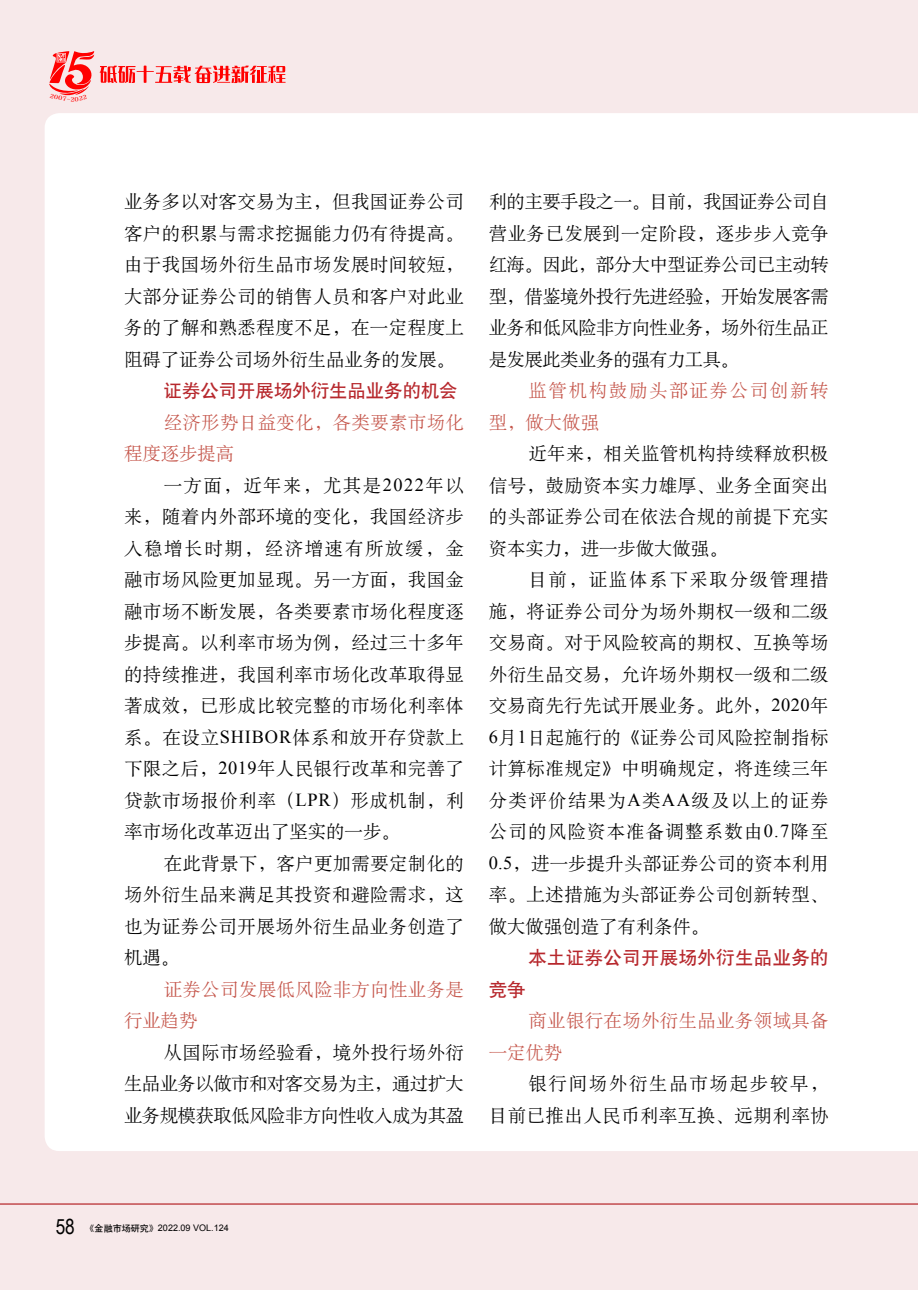
<style>
.page{position:relative;width:918px;height:1290px;background:#f7e9ea}
.page>*{position:absolute;margin:0;border:0;box-sizing:border-box;transform-origin:0 0}
.t1{font:21px "Arial Narrow";color:#000}
.正文{font:18.38px/31.5px "H Ya 6 gj";letter-spacing:.025em;color:#000;text-align:justify}
._3级小标题{font:18.38px/31.5px "H Ya 6 gj";letter-spacing:.02em;color:#c5564b}
._3级小标题-2{font:18.38px/31.5px "H Ya 6 gj";letter-spacing:.095em;color:#c5564b}
._2级标题{font:18.38px/31.5px "H Ya 6 gj";letter-spacing:.02em;color:#c5564b}
._2级标题-2{font:18.38px "H Yb 1 gj";color:#b7282d}
._2级标题-3{font:18.38px "H Yb 1 gj";letter-spacing:.02em;color:#b7282d}
.t2{font:9.1px "Arial";color:#000}
.s1{font-family:"Times New Roman"}
.s2{font-family:"H Yb 1 gj"}
</style>
<div class="page">
<div style="left:45px;top:113px;width:873px;height:1038px;background:#fff"></div>
<hr style="left:0;top:1203px;width:918px;height:1px;background:#b7282d">
<svg style="left:49px;top:51px;width:236px;height:45px"></svg>
<p class="正文" style="left:124px;top:186px;width:341px">业务多以对客交易为主，但我国证券公司客户的积累与需求挖掘能力仍有待提高。由于我国场外衍生品市场发展时间较短，大部分证券公司的销售人员和客户对此业务的了解和熟悉程度不足，在一定程度上阻碍了证券公司场外衍生品业务的发展。</p>
<p class="_2级标题-2" style="left:164px;top:381px;width:296px">证券公司开展场外衍生品业务的机会</p>
<p class="_3级小标题" style="left:124px;top:406px;width:341px;text-indent:40px">经济形势日益变化，各类要素市场化程度逐步提高</p>
<p class="正文" style="left:124px;top:469px;width:341px;text-indent:40px">一方面，近年来，尤其是<span class="s1">2022</span>年以来，随着内外部环境的变化，我国经济步入稳增长时期，经济增速有所放缓，金融市场风险更加显现。另一方面，我国金融市场不断发展，各类要素市场化程度逐步提高。以利率市场为例，经过三十多年的持续推进，我国利率市场化改革取得显著成效，已形成比较完整的市场化利率体系。在设立<span class="s1">SHIBOR</span>体系和放开存贷款上下限之后，<span class="s1">2019</span>年人民银行改革和完善了贷款市场报价利率（<span class="s1">LPR</span>）形成机制，利率市场化改革迈出了坚实的一步。</p>
<p class="正文" style="left:124px;top:847px;width:341px;text-indent:40px">在此背景下，客户更加需要定制化的场外衍生品来满足其投资和避险需求，这也为证券公司开展场外衍生品业务创造了机遇。</p>
<p class="_3级小标题" style="left:124px;top:973px;width:341px;text-indent:40px">证券公司发展低风险非方向性业务是行业趋势</p>
<p class="正文" style="left:124px;top:1036px;width:341px;text-indent:40px">从国际市场经验看，境外投行场外衍生品业务以做市和对客交易为主，通过扩大业务规模获取低风险非方向性收入成为其盈</p>
<p class="正文" style="left:489px;top:186px;width:341px">利的主要手段之一。目前，我国证券公司自营业务已发展到一定阶段，逐步步入竞争红海。因此，部分大中型证券公司已主动转型，借鉴境外投行先进经验，开始发展客需业务和低风险非方向性业务，场外衍生品正是发展此类业务的强有力工具。</p>
<p class="_3级小标题-2" style="left:489px;top:375px;width:341px;text-indent:40px">监管机构鼓励头部证券公司创新转型，做大做强</p>
<p class="正文" style="left:489px;top:438px;width:341px;text-indent:40px">近年来，相关监管机构持续释放积极信号，鼓励资本实力雄厚、业务全面突出的头部证券公司在依法合规的前提下充实资本实力，进一步做大做强。</p>
<p class="正文" style="left:489px;top:564px;width:341px;text-indent:40px">目前，证监体系下采取分级管理措施，将证券公司分为场外期权一级和二级交易商。对于风险较高的期权、互换等场外衍生品交易，允许场外期权一级和二级交易商先行先试开展业务。此外，<span class="s1">2020</span>年<span class="s1">6</span>月<span class="s1">1</span>日起施行的《证券公司风险控制指标计算标准规定》中明确规定，将连续三年分类评价结果为<span class="s1">A</span>类<span class="s1">AA</span>级及以上的证券公司的风险资本准备调整系数由<span class="s1">0.7</span>降至<span class="s1">0.5</span>，进一步提升头部证券公司的资本利用率。上述措施为头部证券公司创新转型、做大做强创造了有利条件。</p>
<p class="_2级标题-3" style="left:528px;top:948px;width:302px">本土证券公司开展场外衍生品业务的</p>
<p class="_2级标题-2" style="left:489px;top:980px;width:38px">竞争</p>
<p class="_2级标题" style="left:489px;top:1005px;width:341px;text-indent:40px">商业银行在场外衍生品业务领域具备一定优势</p>
<p class="正文" style="left:489px;top:1068px;width:341px;text-align:right">银行间场外衍生品市场起步较早，<br>目前已推出人民币利率互换、远期利率协</p>
<p class="t1" style="left:56px;top:1211px;width:21px">58</p>
<p class="t2" style="left:86px;top:1222px;width:145px"><span class="s2">《金融市场研究》</span>2022.09 VOL.124</p>
</div>
